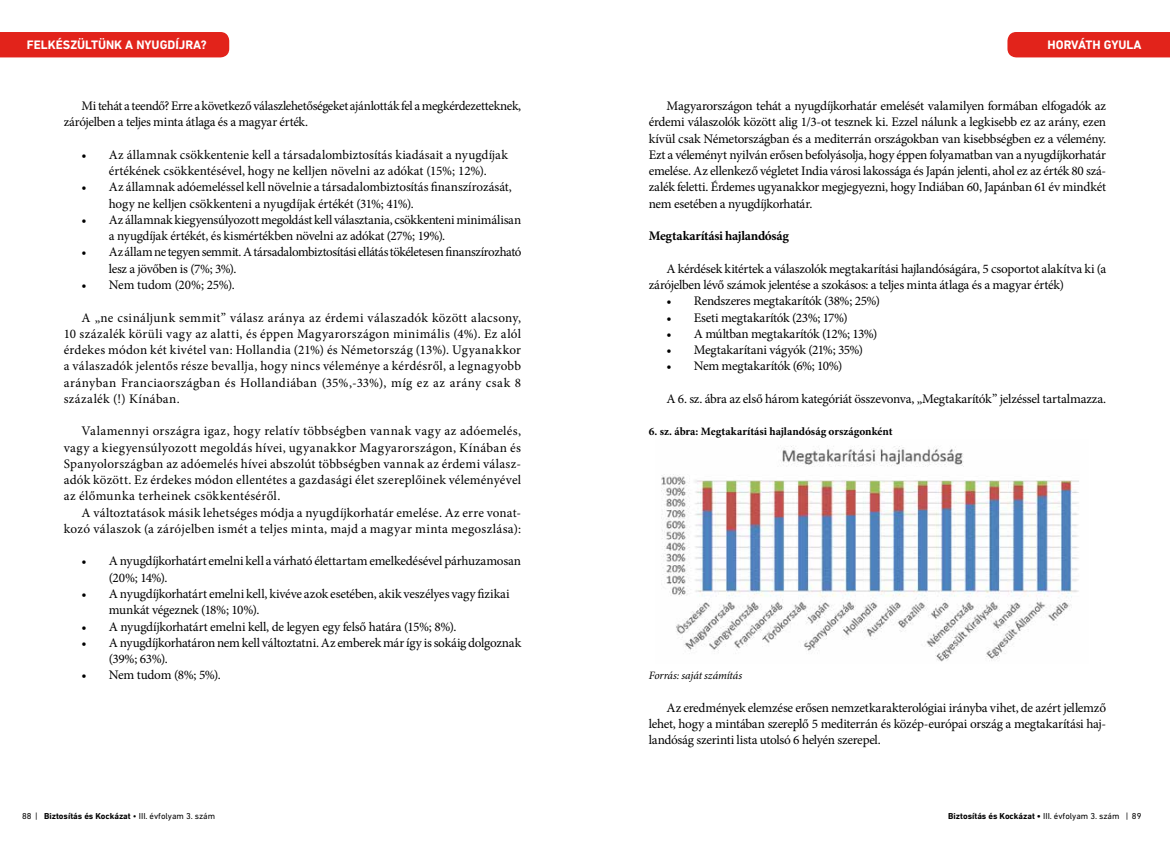
<style>
.page{position:relative;width:1170px;height:844px;background:#fff}
.page>*{position:absolute;margin:0;border:0;box-sizing:border-box;transform-origin:0 0}
.t1{font:13.12px/16.2px "Minion Pro";letter-spacing:-.01em;color:#000}
.t2{font:13.12px/16.2px "Minion Pro";letter-spacing:.02em;color:#000;text-align:right}
.t3{font:13.12px/16.2px "Minion Pro";letter-spacing:-.03em;color:#000}
.t4{font:700 13.12px "Minion Pro";letter-spacing:-.02em;color:#000}
.t5{font:700 12.5px "DIN Next LT Pro";color:#fff}
.t6{font:700 11.25px "Minion Pro";color:#000}
.t7{font:italic 11.25px "Minion Pro";letter-spacing:-.015em;color:#000}
.t8{font:8.75px "DIN Next LT Pro";color:#000}
.t9{font:700 8.75px "DIN Next LT Pro";color:#000}
.s1{font-weight:700}
.s2{font-weight:400}
</style>
<div class="page">
<img style="left:661px;top:446px;width:418px;height:216px">
<div style="left:0;top:32px;width:229px;height:25px;background:#e2231b"></div>
<div style="left:1007px;top:32px;width:162px;height:25px;background:#e2231b"></div>
<p class="t5" style="left:27px;top:38px;width:181px">FELKÉSZÜLTÜNK A NYUGDÍJRA?</p>
<p class="t5" style="left:1047px;top:38px;width:95px">HORVÁTH GYULA</p>
<p class="t1" style="left:64px;top:98px;width:459px;text-indent:18px">Mi tehát a teendő? Erre a következő válaszlehetőségeket ajánlották fel a megkérdezetteknek, zárójelben a teljes minta átlaga és a magyar érték.</p>
<p class="t1" style="left:81px;top:146px;width:428px;text-align:center">• Az államnak csökkentenie kell a társadalombiztosítás kiadásait a nyugdíjak értékének csökkentésével, hogy ne kelljen növelni az adókat (15%; 12%).</p>
<p class="t1" style="left:109px;top:179px;width:404px;text-indent:-27px">• Az államnak adóemeléssel kell növelnie a társadalombiztosítás finanszírozását, hogy ne kelljen csökkenteni a nyugdíjak értékét (31%; 41%).</p>
<p class="t1" style="left:109px;top:211px;width:414px;text-indent:-27px">• Az államnak kiegyensúlyozott megoldást kell választania, csökkenteni minimálisan a nyugdíjak értékét, és kismértékben növelni az adókat (27%; 19%).</p>
<p class="t3" style="left:109px;top:244px;width:414px;text-indent:-27px">• Az állam ne tegyen semmit. A társadalombiztosítási ellátás tökéletesen finanszírozható lesz a jövőben is (7%; 3%).</p>
<p class="t1" style="left:81px;top:276px;width:155px">• Nem tudom (20%; 25%).</p>
<p class="t1" style="left:64px;top:309px;width:459px;text-align:justify;text-indent:18px">A „ne csináljunk semmit” válasz aránya az érdemi válaszadók között alacsony, 10 százalék körüli vagy az alatti, és éppen Magyarországon minimális (4%). Ez alól érdekes módon két kivétel van: Hollandia (21%) és Németország (13%). Ugyanakkor a válaszadók jelentős része bevallja, hogy nincs véleménye a kérdésről, a legnagyobb arányban Franciaországban és Hollandiában (35%,-33%), míg ez az arány csak 8 százalék (!) Kínában.</p>
<p class="t1" style="left:64px;top:423px;width:459px;text-align:justify;text-indent:18px">Valamennyi országra igaz, hogy relatív többségben vannak vagy az adóemelés, vagy a kiegyensúlyozott megoldás hívei, ugyanakkor Magyarországon, Kínában és Spanyolországban az adóemelés hívei abszolút többségben vannak az érdemi válasz&shy;adók között. Ez érdekes módon ellentétes a gazdasági élet szereplőinek véleményével az élőmunka terheinek csökkentéséről.</p>
<p class="t2" style="left:64px;top:504px;width:459px">A változtatások másik lehetséges módja a nyugdíjkorhatár emelése. Az erre vonat&shy;kozó válaszok (a zárójelben ismét a teljes minta, majd a magyar minta megoszlása):</p>
<p class="t1" style="left:109px;top:553px;width:414px;text-indent:-27px">• A nyugdíjkorhatárt emelni kell a várható élettartam emelkedésével párhuzamosan (20%; 14%).</p>
<p class="t1" style="left:109px;top:585px;width:402px;text-indent:-27px">• A nyugdíjkorhatárt emelni kell, kivéve azok esetében, akik veszélyes vagy fizikai munkát végeznek (18%; 10%).</p>
<p class="t1" style="left:81px;top:618px;width:376px">• A nyugdíjkorhatárt emelni kell, de legyen egy felső határa (15%; 8%).</p>
<p class="t1" style="left:109px;top:634px;width:414px;text-indent:-27px">• A nyugdíjkorhatáron nem kell változtatni. Az emberek már így is sokáig dolgoznak (39%; 63%).</p>
<p class="t1" style="left:81px;top:666px;width:141px">• Nem tudom (8%; 5%).</p>
<p class="t1" style="left:648px;top:98px;width:459px;text-align:justify;text-indent:18px">Magyarországon tehát a nyugdíjkorhatár emelését valamilyen formában elfogadók az érdemi válaszolók között alig 1/3-ot tesznek ki. Ezzel nálunk a legkisebb ez az arány, ezen kívül csak Németországban és a mediterrán országokban van kisebbségben ez a vélemény.<br>Ezt a véleményt nyilván erősen befolyásolja, hogy éppen folyamatban van a nyugdíjkorhatár emelése. Az ellenkező végletet India városi lakossága és Japán jelenti, ahol ez az érték 80 szá&shy;zalék feletti. Érdemes ugyanakkor megjegyezni, hogy Indiában 60, Japánban 61 év mindkét nem esetében a nyugdíjkorhatár.</p>
<p class="t4" style="left:648px;top:227px;width:142px">Megtakarítási hajlandóság</p>
<p class="t1" style="left:648px;top:260px;width:459px;text-indent:18px">A kérdések kitértek a válaszolók megtakarítási hajlandóságára, 5 csoportot alakítva ki (a zárójelben lévő számok jelentése a szokásos: a teljes minta átlaga és a magyar érték)</p>
<p class="t1" style="left:666px;top:293px;width:215px">• Rendszeres megtakarítók (38%; 25%)</p>
<p class="t1" style="left:666px;top:309px;width:183px">• Eseti megtakarítók (23%; 17%)</p>
<p class="t1" style="left:666px;top:325px;width:212px">• A múltban megtakarítók (12%; 13%)</p>
<p class="t1" style="left:666px;top:341px;width:198px">• Megtakarítani vágyók (21%; 35%)</p>
<p class="t1" style="left:666px;top:358px;width:177px">• Nem megtakarítók (6%; 10%)</p>
<p class="t1" style="left:666px;top:390px;width:441px">A 6. sz. ábra az első három kategóriát összevonva, „Megtakarítók” jelzéssel tartalmazza.</p>
<p class="t6" style="left:648px;top:423px;width:245px">6. sz. ábra: Megtakarítási hajlandóság országonként</p>
<p class="t7" style="left:648px;top:667px;width:95px">Forrás: saját számítás</p>
<p class="t1" style="left:648px;top:699px;width:459px;text-align:justify;text-indent:18px">Az eredmények elemzése erősen nemzetkarakterológiai irányba vihet, de azért jellemző lehet, hogy a mintában szereplő 5 mediterrán és közép-európai ország a megtakarítási haj&shy;landóság szerinti lista utolsó 6 helyén szerepel.</p>
<p class="t8" style="left:22px;top:810px;width:194px">88 | <span class="s1">Biztosítás és Kockázat</span> • III. évfolyam 3. szám</p>
<p class="t9" style="left:948px;top:810px;width:195px">Biztosítás és Kockázat • <span class="s2">III. évfolyam 3. szám | 89</span></p>
</div>
